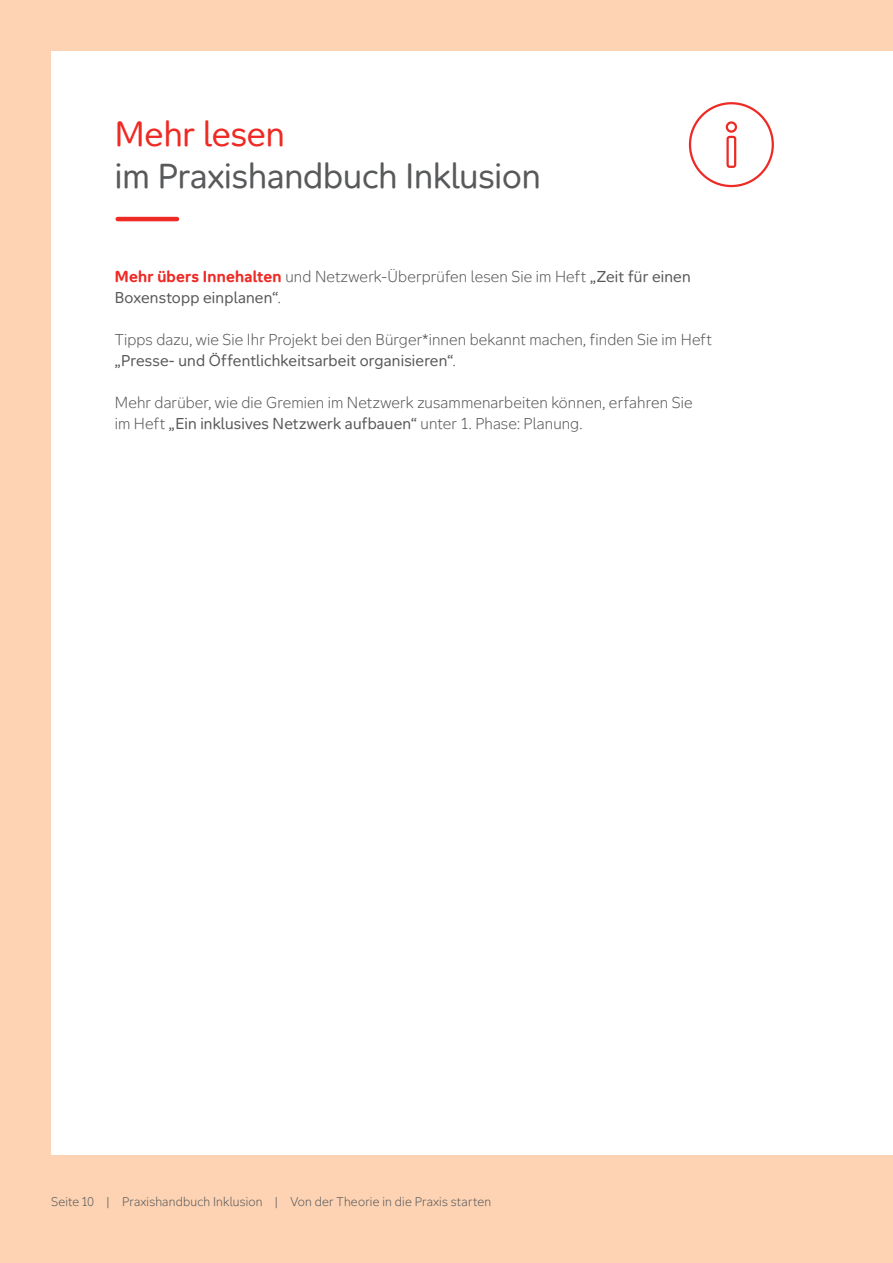
<style>
.page{position:relative;width:893px;height:1263px;background:#fdd3b3}
.page>*{position:absolute;margin:0;border:0;box-sizing:border-box;transform-origin:0 0}
.t1{font:33px/42px "Aktion Mensch";color:#58595b}
.t2{font:300 15px/21px "Aktion Mensch";letter-spacing:.005em;color:#58595b}
.t3{font:300 12px "Aktion Mensch";color:#58595b}
.s1{color:#ee2a24}
.s2{font-weight:700;color:#ee2a24}
.s3{font-weight:400}
</style>
<div class="page">
<div style="left:51px;top:51px;width:842px;height:1103px;background:#fff"></div>
<hr style="left:118px;top:217px;width:59px;height:4px;background:#ee2a24">
<svg style="left:688px;top:102px;width:86px;height:86px"></svg>
<h2 class="t1" style="left:115px;top:111px;width:427px"><span class="s1">Mehr lesen<br></span>im Praxishandbuch Inklusion</h2>
<p class="t2" style="left:115px;top:266px;width:577px"><span class="s2">Mehr übers Innehalten</span> und Netzwerk-Überprüfen lesen Sie im Heft <span class="s3">„Zeit für einen<br>Boxenstopp einplanen“</span>.</p>
<p class="t2" style="left:115px;top:329px;width:599px">Tipps dazu, wie Sie Ihr Projekt bei den Bürger*innen bekannt machen, finden Sie im Heft <span class="s3">„Presse- und Öffentlichkeitsarbeit organisieren“</span>.</p>
<p class="t2" style="left:115px;top:392px;width:579px">Mehr darüber, wie die Gremien im Netzwerk zusammenarbeiten können, erfahren Sie im Heft <span class="s3">„Ein inklusives Netzwerk aufbauen“</span> unter 1. Phase: Planung.</p>
<p class="t3" style="left:51px;top:1194px;width:442px">Seite 10 | Praxishandbuch Inklusion | Von der Theorie in die Praxis starten</p>
</div>
